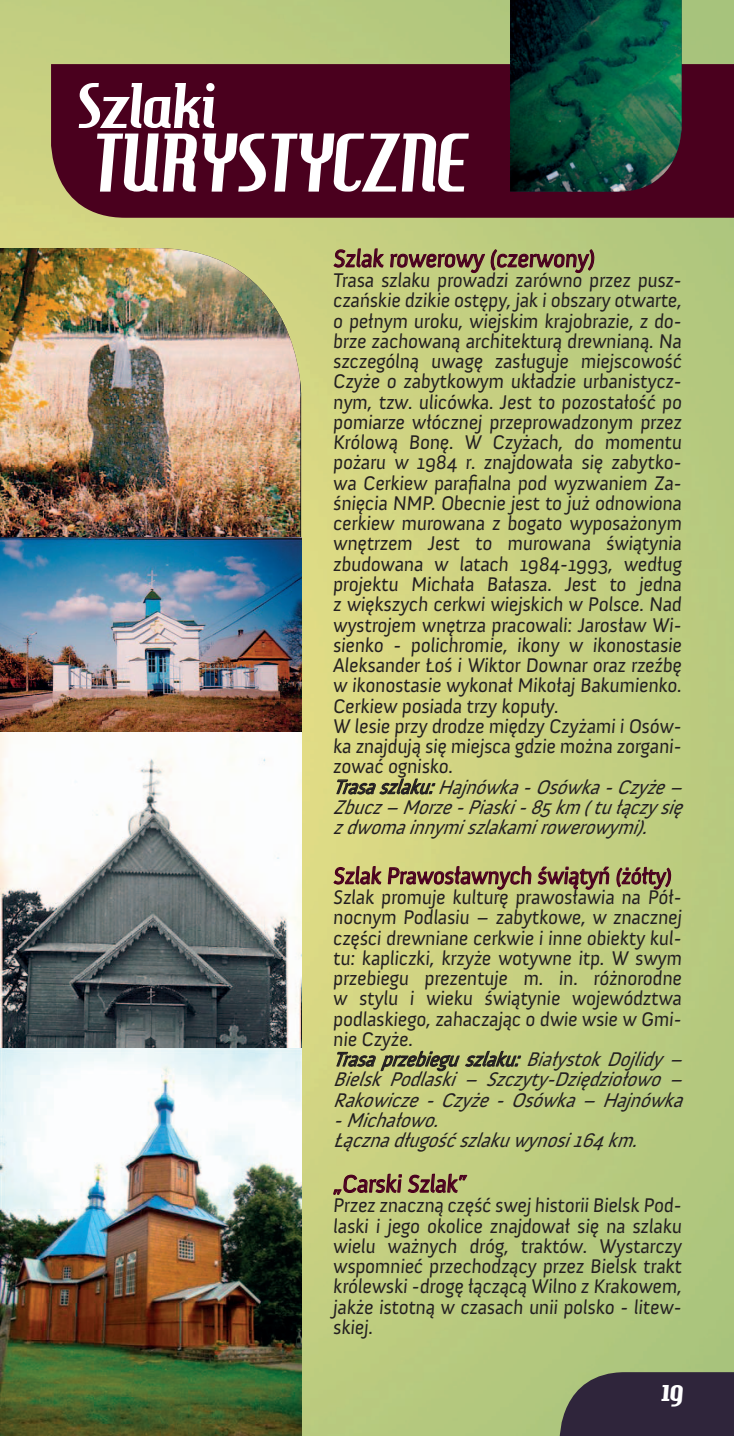
<style>
.page{position:relative;width:734px;height:1436px;background:#fff}
.page>*{position:absolute;margin:0;border:0;box-sizing:border-box;transform-origin:0 0}
.t1{font:78.75px "Hamburger Heaven";color:#fff}
.t2{font:60.98px "Hamburger Heaven";color:#fff}
.t3{font:31.5px "Hamburger Heaven";color:#fff}
.t4{font:24.75px "Anivers";color:#4a001e}
.t5{font:23.62px "Anivers";color:#4a001e}
.t6{font:20.25px/20.2px "Anivers";letter-spacing:-.01em;color:#231f20;text-align:justify}
.t7{font:italic 20.25px/20.2px "Anivers";letter-spacing:-.01em;color:#231f20;text-align:justify}
.s1{font-size:22.5px}
</style>
<div class="page">
<img style="left:0;top:0;width:733px;height:1435px">
<svg style="left:559px;top:1371px;width:174px;height:64px;background:#3c3541"></svg>
<div style="left:51px;top:64px;width:682px;height:154px;background:#4a001e"></div>
<img style="left:510px;top:0;width:171px;height:191px">
<svg style="left:332px;top:244px;width:263px;height:50px;background:#b2b474"></svg>
<svg style="left:335px;top:777px;width:101px;height:22px;background:#a6a467"></svg>
<svg style="left:332px;top:861px;width:278px;height:49px;background:#bdb775"></svg>
<svg style="left:616px;top:862px;width:56px;height:38px;background:#a7a56c"></svg>
<svg style="left:335px;top:1049px;width:186px;height:23px;background:#9da166"></svg>
<svg style="left:332px;top:1172px;width:135px;height:46px;background:#b5b574"></svg>
<img style="left:0;top:248px;width:301px;height:290px">
<img style="left:0;top:1047px;width:301px;height:388px">
<img style="left:0;top:538px;width:301px;height:194px">
<svg style="left:0;top:732px;width:301px;height:315px"></svg>
<h2 class="t2" style="left:76px;top:70px;width:140px">Szlaki</h2>
<h1 class="t1" style="left:92px;top:117px;width:375px">TURYSTYCZNE</h1>
<p class="t4" style="left:333px;top:245px;width:265px">Szlak rowerowy (czerwony)</p>
<p class="t6" style="left:333px;top:270px;width:352px;text-align:left">Trasa szlaku prowadzi zarówno przez pusz&shy;czańskie dzikie ostępy, jak i obszary otwarte, o pełnym uroku, wiejskim krajobrazie, z do&shy;brze zachowaną architekturą drewnianą. Na szczególną uwagę zasługuje miejscowość Czyże o zabytkowym układzie urbanistycz&shy;nym, tzw. ulicówka. Jest to pozostałość po pomiarze włócznej przeprowadzonym przez Królową Bonę. W Czyżach, do momentu pożaru w 1984 r. znajdowała się zabytko&shy;wa Cerkiew parafialna pod wyzwaniem Za&shy;śnięcia NMP. Obecnie jest to już odnowiona cerkiew murowana z bogato wyposażonym wnętrzem Jest to murowana świątynia zbudowana w latach 1984-1993, według projektu Michała Bałasza. Jest to jedna z większych cerkwi wiejskich w Polsce. Nad wystrojem wnętrza pracowali: Jarosław Wi&shy;sienko - polichromie, ikony w ikonostasie Aleksander Łoś i Wiktor Downar oraz rzeźbę w ikonostasie wykonał Mikołaj Bakumienko.<br>Cerkiew posiada trzy kopuły.<br>W lesie przy drodze między Czyżami i Osów&shy;ka znajdują się miejsca gdzie można zorgani&shy;zować ognisko.</p>
<p class="t7" style="left:333px;top:776px;width:358px">Trasaszlaku:Hajnówka-Osówka-Czyże– Zbucz–Morze-Piaski-85km(tułączy się zdwomainnymiszlakamirowerowymi).</p>
<p class="t5" style="left:333px;top:862px;width:342px">Szlak Prawosławnych świątyń <span class="s1">(żółty)</span></p>
<p class="t6" style="left:333px;top:887px;width:352px">Szlak promuje kulturę prawosławia na Pół&shy;nocnym Podlasiu – zabytkowe, w znacznej części drewniane cerkwie i inne obiekty kul&shy;tu: kapliczki, krzyże wotywne itp. W swym przebiegu prezentuje m. in. różnorodne w stylu i wieku świątynie województwa podlaskiego, zahaczając o dwie wsie w Gmi&shy;nie Czyże.</p>
<p class="t7" style="left:333px;top:1049px;width:358px;text-align:left">Trasaprzebieguszlaku:BiałystokDojlidy – BielskPodlaski–Szczyty -Dziędziołowo– Rakowicze-Czyże-Osówka–Hajnówka -Michałowo.<br>Łącznadługośćszlakuwynosi164km.</p>
<p class="t4" style="left:333px;top:1170px;width:137px">„Carski Szlak”</p>
<p class="t6" style="left:333px;top:1195px;width:352px">Przez znaczną część swej historii Bielsk Pod&shy;laski i jego okolice znajdował się na szlaku wielu ważnych dróg, traktów. Wystarczy wspomnieć przechodzący przez Bielsk trakt królewski -drogę łączącą Wilno z Krakowem, jakże istotną w czasach unii polsko - litew&shy;skiej.</p>
<h3 class="t3" style="left:661px;top:1370px;width:23px">19</h3>
</div>
